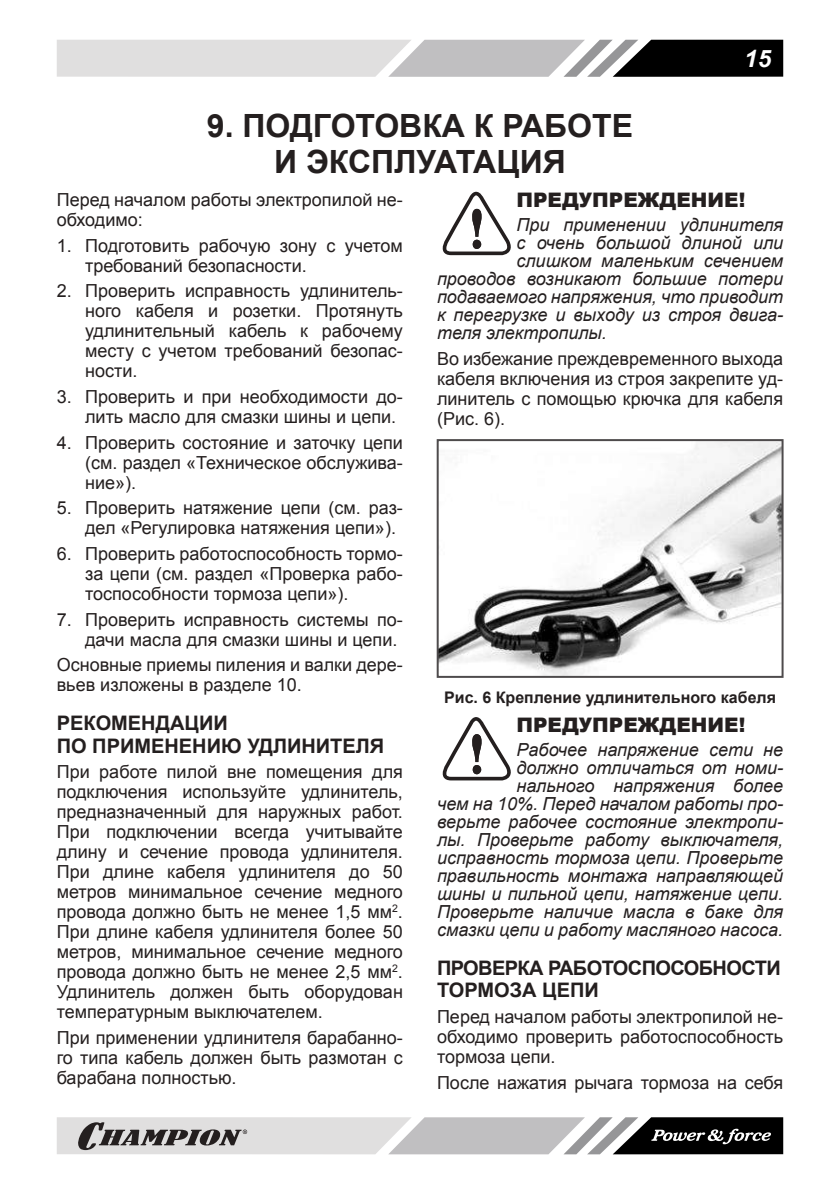
<style>
.page{position:relative;width:840px;height:1191px;background:#fff}
.page>*{position:absolute;margin:0;border:0;box-sizing:border-box;transform-origin:0 0}
.t1{font:700 32px/36px "Arial";color:#241f1f;text-align:center}
.t2{font:italic 700 24px "Arial";color:#fff}
.t3{font:700 20px/22px "Arial";letter-spacing:-.03em;color:#241f1f}
.t4{font:700 20px/22px "Arial";color:#241f1f}
.t5{font:900 20px "Arial";color:#241f1f}
.t6{font:18px/20px "Arial";color:#241f1f;text-align:justify}
.t7{font:italic 18px/18px "Arial";color:#241f1f;text-align:right}
.t8{font:700 16px "Arial";color:#241f1f}
</style>
<div class="page">
<svg style="left:57px;top:40px;width:725px;height:37px;background:#aaa"></svg>
<svg style="left:57px;top:1117px;width:725px;height:37px;background:#a4a3a3"></svg>
<svg style="left:442px;top:192px;width:69px;height:63px"></svg>
<img style="left:439px;top:442px;width:341px;height:233px">
<div style="left:436px;top:439px;width:347px;height:239px;border:2px solid #4e4b4c"></div>
<svg style="left:442px;top:717px;width:69px;height:63px"></svg>
<h2 class="t2" style="left:743px;top:42px;width:28px">15</h2>
<h1 class="t1" style="left:207px;top:108px;width:427px">9. ПОДГОТОВКА К РАБОТЕ<br>И ЭКСПЛУАТАЦИЯ</h1>
<p class="t5" style="left:516px;top:185px;width:230px">ПРЕДУПРЕЖДЕНИЕ!</p>
<p class="t7" style="left:516px;top:216px;width:268px">При применении удлинителя</p>
<p class="t7" style="left:516px;top:234px;width:268px">с очень большой длиной или</p>
<p class="t7" style="left:516px;top:252px;width:268px">слишком маленьким сечением</p>
<p class="t7" style="left:437px;top:270px;width:347px">проводов возникают большие потери</p>
<p class="t7" style="left:437px;top:288px;width:347px">подаваемого напряжения, что приводит</p>
<p class="t7" style="left:437px;top:306px;width:347px">к перегрузке и выходу из строя двига-</p>
<p class="t7" style="left:437px;top:324px;width:171px">теля электропилы.</p>
<p class="t6" style="left:437px;top:348px;width:347px">Во избежание преждевременного выхода кабеля включения из строя закрепите уд&shy;линитель с помощью крючка для кабеля (Рис. 6).</p>
<p class="t6" style="left:57px;top:190px;width:347px">Перед началом работы электропилой не&shy;обходимо:</p>
<p class="t6" style="left:85px;top:235px;width:319px;text-indent:-28px">1. Подготовить рабочую зону с учетом требований безопасности.</p>
<p class="t6" style="left:85px;top:281px;width:319px;text-indent:-28px">2. Проверить исправность удлинитель&shy;ного кабеля и розетки. Протянуть удлинительный кабель к рабочему месту с учетом требований безопас&shy;ности.</p>
<p class="t6" style="left:85px;top:387px;width:319px;text-indent:-28px">3. Проверить и при необходимости до&shy;лить масло для смазки шины и цепи.</p>
<p class="t6" style="left:85px;top:432px;width:319px;text-indent:-28px">4. Проверить состояние и заточку цепи (см. раздел «Техническое обслужива&shy;ние»).</p>
<p class="t6" style="left:85px;top:498px;width:319px;text-indent:-28px">5. Проверить натяжение цепи (см. раз&shy;дел «Регулировка натяжения цепи»).</p>
<p class="t6" style="left:85px;top:544px;width:319px;text-indent:-28px">6. Проверить работоспособность тормо&shy;за цепи (см. раздел «Проверка рабо&shy;тоспособности тормоза цепи»).</p>
<p class="t6" style="left:85px;top:609px;width:319px;text-indent:-28px">7. Проверить исправность системы по&shy;дачи масла для смазки шины и цепи.</p>
<p class="t6" style="left:57px;top:655px;width:347px">Основные приемы пиления и валки дере&shy;вьев изложены в разделе 10.</p>
<p class="t4" style="left:57px;top:713px;width:329px">РЕКОМЕНДАЦИИ<br>ПО ПРИМЕНЕНИЮ УДЛИНИТЕЛЯ</p>
<p class="t6" style="left:57px;top:762px;width:347px">При работе пилой вне помещения для подключения используйте удлинитель, предназначенный для наружных работ.<br>При подключении всегда учитывайте длину и сечение провода удлинителя.<br>При длине кабеля удлинителя до 50 метров минимальное сечение медного провода должно быть не менее 1,5 мм<sup>2</sup>.<br>При длине кабеля удлинителя более 50 метров, минимальное сечение медного провода должно быть не менее 2,5 мм<sup>2</sup>.<br>Удлинитель должен быть оборудован температурным выключателем.</p>
<p class="t6" style="left:57px;top:1027px;width:347px">При применении удлинителя барабанно&shy;го типа кабель должен быть размотан с барабана полностью.</p>
<p class="t8" style="left:444px;top:686px;width:333px">Рис. 6 Крепление удлинительного кабеля</p>
<p class="t5" style="left:516px;top:711px;width:230px">ПРЕДУПРЕЖДЕНИЕ!</p>
<p class="t7" style="left:437px;top:741px;width:347px">Рабочее напряжение сети не<br>должно отличаться от номи&shy;нального напряжения более<br>чем на 10%. Перед началом работы про&shy;верьте рабочее состояние электропи&shy;лы. Проверьте работу выключателя, исправность тормоза цепи. Проверьте правильность монтажа направляющей шины и пильной цепи, натяжение цепи.<br>Проверьте наличие масла в баке для смазки цепи и работу масляного насоса.</p>
<p class="t3" style="left:437px;top:957px;width:345px">ПРОВЕРКА РАБОТОСПОСОБНОСТИ<br>ТОРМОЗА ЦЕПИ</p>
<p class="t6" style="left:437px;top:1006px;width:347px">Перед началом работы электропилой не&shy;обходимо проверить работоспособность тормоза цепи.</p>
<p class="t6" style="left:437px;top:1072px;width:347px">После нажатия рычага тормоза на себя</p>
</div>
